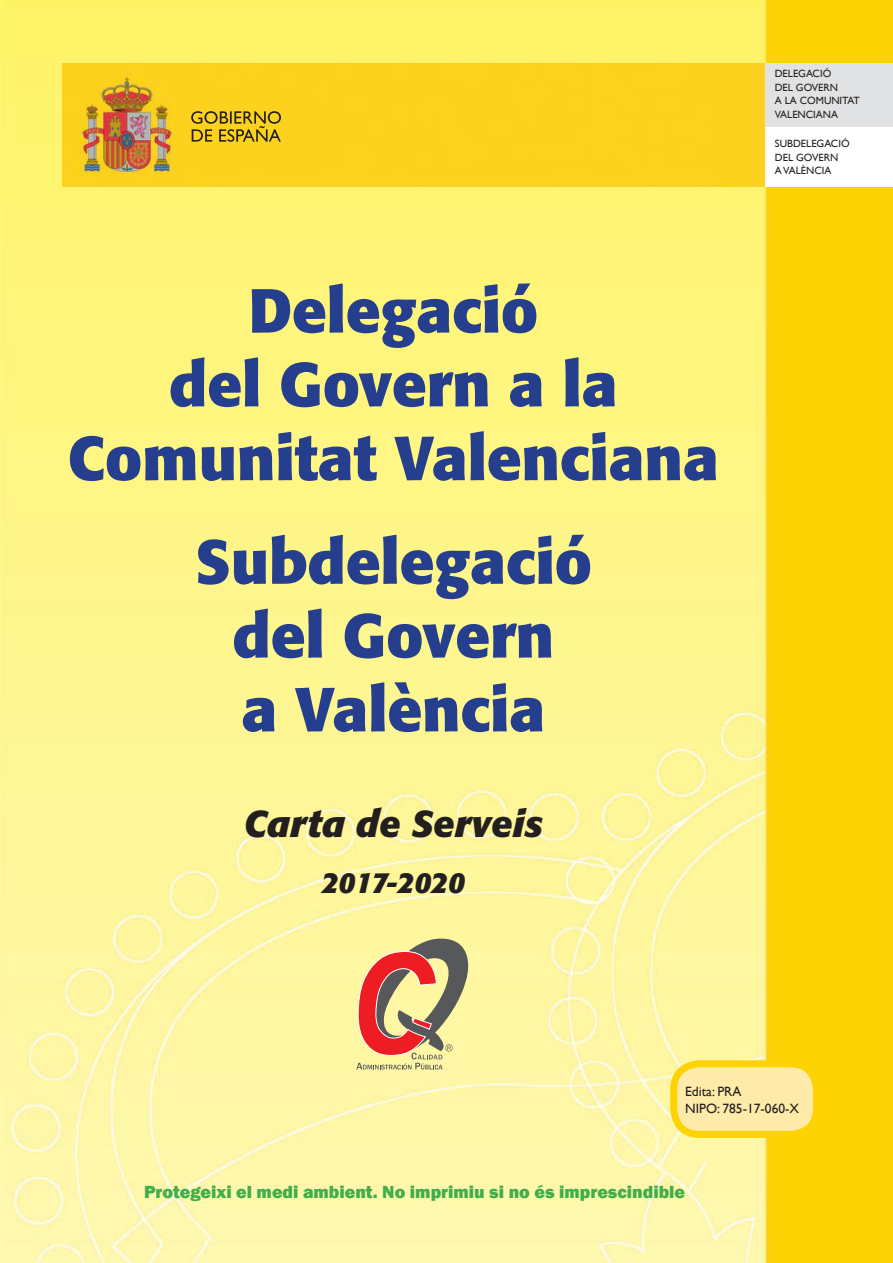
<style>
.page{position:relative;width:893px;height:1263px;background:#fff}
.page>*{position:absolute;margin:0;border:0;box-sizing:border-box;transform-origin:0 0}
.t1{font:700 61.5px/73.8px "Formata";color:#253f8e;text-align:center}
.t2{font:italic 700 37.2px "Formata";color:#231f20}
.t3{font:italic 700 28.8px "Formata";color:#231f20}
.t4{font:800 18px "Franklin Gothic";color:#40ae49}
.t5{font:13.5px "Gill Sans";color:#231f20}
.t6{font:10.5px/13.5px "Gill Sans";color:#231f20}
</style>
<div class="page">
<img style="left:0;top:0;width:893px;height:1263px">
<div style="left:674px;top:1064px;width:142px;height:70px;background:#ffeba9;border-radius:26px"></div>
<div style="left:670px;top:1060px;width:150px;height:78px;border:7px solid #fed304;border-radius:26px"></div>
<svg style="left:356px;top:938px;width:112px;height:131px;background:#d09e76"></svg>
<img style="left:63px;top:64px;width:702px;height:123px">
<div style="left:765px;top:64px;width:128px;height:123px;background:#fff"></div>
<svg style="left:191px;top:111px;width:90px;height:31px;background:#bc9d1e"></svg>
<div style="left:765px;top:64px;width:128px;height:63px;background:#e1e2e4"></div>
<p class="t6" style="left:775px;top:67px;width:87px">DELEGACIÓ<br>DEL GOVERN<br>A LA COMUNITAT<br>VALENCIANA</p>
<p class="t1" style="left:68px;top:273px;width:652px">Delegació<br>del Govern a la<br>Comunitat Valenciana</p>
<p class="t1" style="left:195px;top:525px;width:399px">Subdelegació del Govern<br>a València</p>
<p class="t2" style="left:244px;top:801px;width:301px">Carta de Serveis</p>
<p class="t3" style="left:322px;top:865px;width:145px">2017-2020</p>
<p class="t6" style="left:775px;top:137px;width:76px">SUBDELEGACIÓ<br>DEL GOVERN<br>A VALÈNCIA</p>
<p class="t5" style="left:685px;top:1084px;width:58px">Edita: PRA</p>
<p class="t5" style="left:685px;top:1100px;width:115px">NIPO: 785-17-060-X</p>
<p class="t4" style="left:144px;top:1180px;width:543px">Protegeixi el medi ambient. No imprimiu si no és imprescindible</p>
</div>
